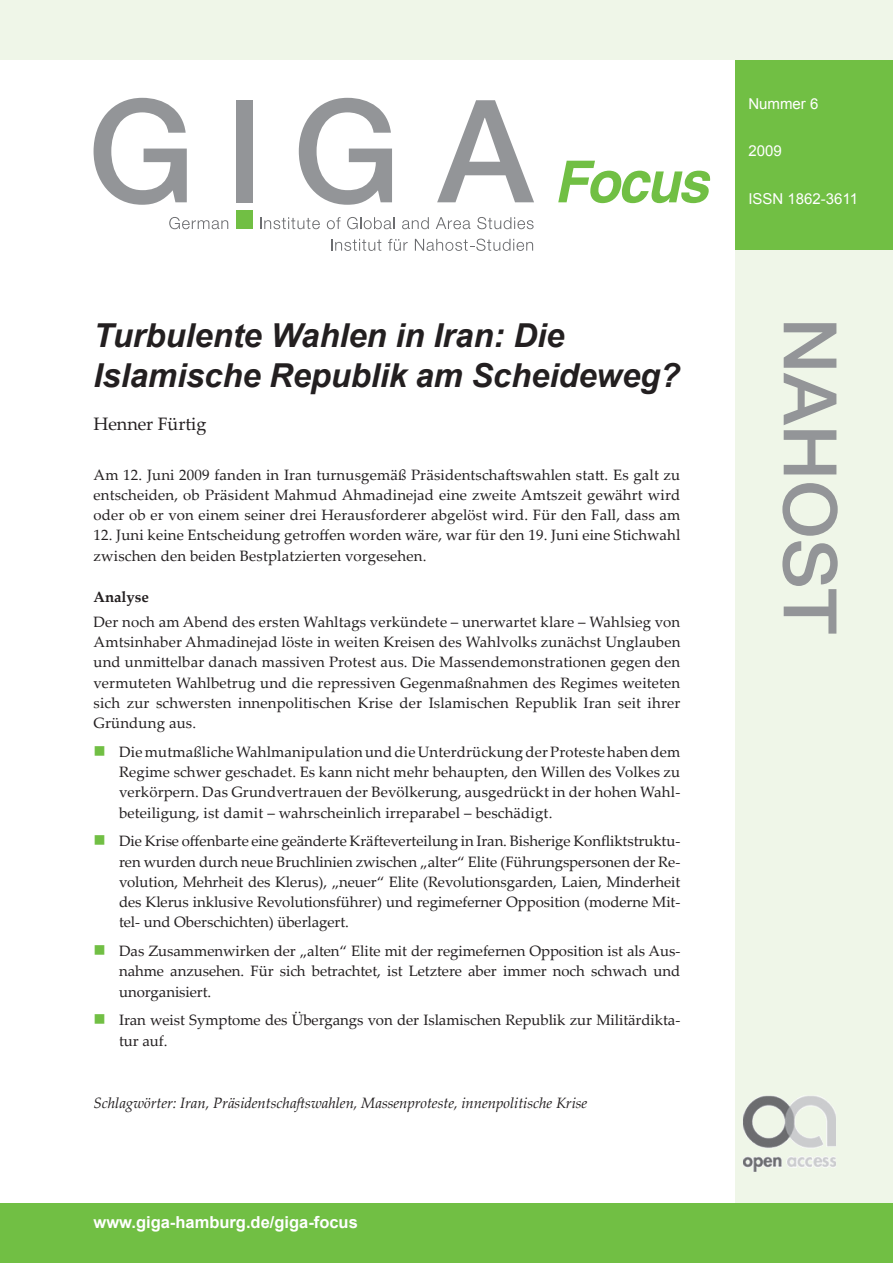
<style>
.page{position:relative;width:893px;height:1263px;background:#fff}
.page>*{position:absolute;margin:0;border:0;box-sizing:border-box;transform-origin:0 0}
.foc__1__seite_titel{font:italic 700 33px/39.6px "Arial";letter-spacing:-.005em;color:#231f20}
.foc__1__seite_autor{font:18px "Palatino Linotype";letter-spacing:-.005em;color:#231f20}
.foc__text_fusszeile{font:700 16.5px "Arial";color:#fff}
.t1{font:16.5px "Wingdings";color:#71bf44}
.foc__1__seite_aufzae{font:15px/20.2px "Palatino Linotype";letter-spacing:-.005em;color:#231f20;text-align:justify}
.foc__1__seite_fliess{font:15px/20.2px "Palatino Linotype";letter-spacing:.01em;color:#231f20;text-align:justify}
.foc__1__seite_schlag{font:italic 15px "Palatino Linotype";letter-spacing:-.005em;color:#231f20}
.foc__1__seite_ausgab{font:15px "Arial";color:#fff}
.foc__1__seite_analys{font:700 15px "Palatino Linotype";letter-spacing:-.005em;color:#231f20}
</style>
<div class="page">
<div style="left:736px;top:60px;width:157px;height:207px;background:#71bf44"></div>
<div style="left:736px;top:251px;width:157px;height:1012px;background:#eff6e8"></div>
<div style="left:0;top:1203px;width:893px;height:60px;background:#71bf44"></div>
<div style="left:0;top:0;width:893px;height:60px;background:#eff6e8"></div>
<svg style="left:784px;top:323px;width:52px;height:151px"></svg>
<svg style="left:782px;top:483px;width:56px;height:151px"></svg>
<svg style="left:331px;top:239px;width:50px;height:12px"></svg>
<svg style="left:388px;top:239px;width:20px;height:12px"></svg>
<svg style="left:415px;top:239px;width:118px;height:12px"></svg>
<svg style="left:169px;top:217px;width:59px;height:12px"></svg>
<svg style="left:260px;top:217px;width:60px;height:12px"></svg>
<svg style="left:327px;top:217px;width:14px;height:12px"></svg>
<svg style="left:347px;top:217px;width:47px;height:12px"></svg>
<svg style="left:402px;top:217px;width:27px;height:12px"></svg>
<svg style="left:436px;top:217px;width:34px;height:12px"></svg>
<svg style="left:477px;top:217px;width:57px;height:12px"></svg>
<div style="left:236px;top:100px;width:17px;height:102px;background:#939598"></div>
<svg style="left:94px;top:98px;width:93px;height:107px"></svg>
<svg style="left:299px;top:98px;width:93px;height:107px"></svg>
<svg style="left:437px;top:100px;width:97px;height:102px"></svg>
<div style="left:236px;top:211px;width:17px;height:18px;background:#71bf44"></div>
<svg style="left:558px;top:161px;width:153px;height:42px"></svg>
<img style="left:743px;top:1095px;width:93px;height:77px">
<p class="foc__1__seite_titel" style="left:94px;top:317px;width:588px">Turbulente Wahlen in Iran: Die<br>Islamische Republik am Scheideweg?</p>
<p class="foc__1__seite_autor" style="left:94px;top:411px;width:114px">Henner Fürtig</p>
<p class="foc__1__seite_fliess" style="left:94px;top:464px;width:588px">Am 12. Juni 2009 fanden in Iran turnusgemäß Präsidentschaftswahlen statt. Es galt zu entscheiden, ob Präsident Mahmud Ahmadinejad eine zweite Amtszeit gewährt wird oder ob er von einem seiner drei Herausforderer abgelöst wird. Für den Fall, dass am</p>
<p class="foc__1__seite_fliess" style="left:94px;top:525px;width:588px">12. Juni keine Entscheidung getroffen worden wäre, war für den 19. Juni eine Stichwahl zwischen den beiden Bestplatzierten vorgesehen.</p>
<p class="foc__1__seite_analys" style="left:94px;top:586px;width:57px">Analyse</p>
<p class="foc__1__seite_fliess" style="left:94px;top:611px;width:588px">Der noch am Abend des ersten Wahltags verkündete – unerwartet klare – Wahlsieg von Amtsinhaber Ahmadinejad löste in weiten Kreisen des Wahlvolks zunächst Unglauben und unmittelbar danach massiven Protest aus. Die Massendemonstrationen gegen den vermuteten Wahlbetrug und die repressiven Gegenmaßnahmen des Regimes weiteten sich zur schwersten innenpolitischen Krise der Islamischen Republik Iran seit ihrer Gründung aus.</p>
<p class="foc__1__seite_aufzae" style="left:119px;top:741px;width:563px">Die mutmaßliche Wahlmanipulation und die Unterdrückung der Proteste haben dem Regime schwer geschadet. Es kann nicht mehr behaupten, den Willen des Volkes zu verkörpern. Das Grundvertrauen der Bevölkerung, ausgedrückt in der hohen Wahl&shy;beteiligung, ist damit – wahrscheinlich irreparabel – beschädigt.</p>
<p class="foc__1__seite_aufzae" style="left:119px;top:830px;width:563px">Die Krise offenbarte eine geänderte Kräfteverteilung in Iran. Bisherige Konfliktstruktu&shy;ren wurden durch neue Bruchlinien zwischen „alter“ Elite (Führungspersonen der Re&shy;volution, Mehrheit des Klerus), „neuer“ Elite (Revolutionsgarden, Laien, Minderheit des Klerus inklusive Revolutionsführer) und regimeferner Opposition (moderne Mit&shy;tel- und Oberschichten) überlagert.</p>
<p class="foc__1__seite_aufzae" style="left:119px;top:940px;width:563px">Das Zusammenwirken der „alten“ Elite mit der regimefernen Opposition ist als Aus&shy;nahme anzusehen. Für sich betrachtet, ist Letztere aber immer noch schwach und unorganisiert.</p>
<p class="foc__1__seite_aufzae" style="left:119px;top:1009px;width:563px">Iran weist Symptome des Übergangs von der Islamischen Republik zur Militärdikta&shy;tur auf.</p>
<p class="t1" style="left:94px;top:742px;width:14px">■</p>
<p class="t1" style="left:94px;top:831px;width:14px">■</p>
<p class="t1" style="left:94px;top:941px;width:14px">■</p>
<p class="t1" style="left:94px;top:1010px;width:14px">■</p>
<p class="foc__1__seite_schlag" style="left:94px;top:1092px;width:495px">Schlagwörter: Iran, Präsidentschaftswahlen, Massenproteste, innenpolitische Krise</p>
<p class="foc__text_fusszeile" style="left:94px;top:1211px;width:266px">www.giga-hamburg.de/giga-focus</p>
<p class="foc__1__seite_ausgab" style="left:748px;top:94px;width:72px">Nummer 6</p>
<p class="foc__1__seite_ausgab" style="left:748px;top:141px;width:35px">2009</p>
<p class="foc__1__seite_ausgab" style="left:748px;top:189px;width:111px">ISSN 1862-3611</p>
</div>
